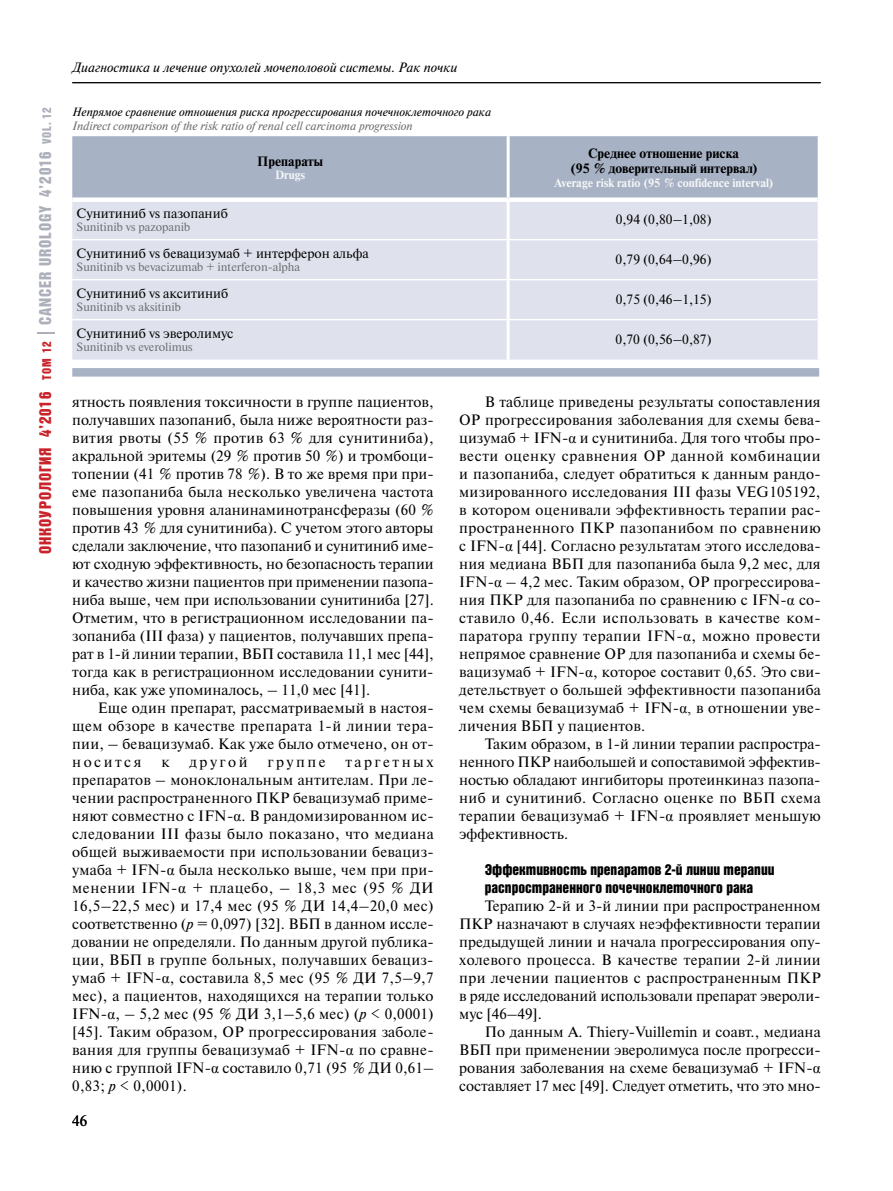
<style>
.page{position:relative;width:893px;height:1191px;background:#fff}
.page>*{position:absolute;margin:0;border:0;box-sizing:border-box;transform-origin:0 0}
.t1{font:16.5px "Bastion Kontrast Alt C";letter-spacing:.05em;color:#adb0ba}
.t2{font:15px/18px "Newton C";letter-spacing:.01em;color:#000;text-align:justify}
.t3{font:15px/18px "Bastion Kontrast Alt C";color:#000}
.t4{font:13.5px "Newton C";color:#000}
.t5{font:700 13.5px/15px "Newton C";color:#000;text-align:center}
.t6{font:italic 13.5px "Newton C";color:#000}
.t7{font:12px "Newton C";color:#6d6e71}
.t8{font:italic 12px "Newton C";color:#000}
.t9{font:italic 12px "Newton C";color:#6d6e71}
.t10{font:700 12px "Newton C";color:#f6f6f6}
.s1{color:#c9242b}
.s2{font-size:12.3px;color:#c9242b}
.s3{font-size:12.3px}
.s4{font-family:"Times New Roman"}
.s5{font-style:italic}
</style>
<div class="page">
<svg style="left:38px;top:332px;width:17px;height:1px"></svg>
<hr style="left:72px;top:82px;width:749px;height:1px;background:#000">
<svg style="left:72px;top:136px;width:747px;height:240px;fill:#a7b2c5"></svg>
<div style="left:72px;top:202px;width:746px;height:157px;background:#dfe1ec"></div>
<hr style="left:507px;top:202px;width:3px;height:37px;background:#fff">
<hr style="left:507px;top:240px;width:3px;height:39px;background:#fff">
<hr style="left:507px;top:280px;width:3px;height:39px;background:#fff">
<hr style="left:507px;top:320px;width:3px;height:39px;background:#fff">
<hr style="left:72px;top:239px;width:436px;height:1px;background:#fff">
<hr style="left:508px;top:239px;width:310px;height:1px;background:#fff">
<hr style="left:72px;top:279px;width:436px;height:1px;background:#fff">
<hr style="left:508px;top:279px;width:310px;height:1px;background:#fff">
<hr style="left:72px;top:319px;width:436px;height:1px;background:#fff">
<hr style="left:508px;top:319px;width:310px;height:1px;background:#fff">
<hr style="left:818px;top:200px;width:3px;height:40px;background:#fff">
<hr style="left:818px;top:240px;width:3px;height:40px;background:#fff">
<hr style="left:818px;top:280px;width:3px;height:40px;background:#fff">
<hr style="left:818px;top:320px;width:3px;height:39px;background:#fff">
<hr style="left:818px;top:136px;width:3px;height:64px;background:#fff">
<div style="left:508px;top:197px;width:310px;height:5px;background:#fff"></div>
<hr style="left:507px;top:136px;width:3px;height:61px;background:#fff">
<div style="left:72px;top:197px;width:436px;height:5px;background:#fff"></div>
<p class="t1" style="left:37px;top:554px;width:448px;rotate:-90deg"><span class="s1">ОНКОУРОЛОГИЯ 4’2016</span> <span class="s2">ТОМ 12</span> CANCER UROLOGY 4’2016 <span class="s3">VOL. 12</span></p>
<p class="t6" style="left:72px;top:60px;width:387px">Диагностика и лечение опухолей мочеполовой системы. Рак почки</p>
<p class="t8" style="left:72px;top:105px;width:420px">Непрямое сравнение отношения риска прогрессирования почечноклеточного рака</p>
<p class="t9" style="left:72px;top:120px;width:342px">Indirect comparison of the risk ratio of renal cell carcinoma progression</p>
<p class="t5" style="left:257px;top:154px;width:67px">Препараты</p>
<p class="t10" style="left:275px;top:169px;width:32px">Drugs</p>
<p class="t4" style="left:77px;top:206px;width:153px">Сунитиниб vs пазопаниб</p>
<p class="t7" style="left:77px;top:220px;width:115px">Sunitinib vs pazopanib</p>
<p class="t4" style="left:77px;top:246px;width:294px">Сунитиниб vs бевацизумаб + интерферон альфа</p>
<p class="t7" style="left:77px;top:260px;width:225px">Sunitinib vs bevacizumab + interferon-alpha</p>
<p class="t5" style="left:570px;top:146px;width:188px">Среднее отношение риска<br>(95 % доверительный интервал)</p>
<p class="t10" style="left:554px;top:176px;width:220px">Average risk ratio (95 % confidence interval)</p>
<p class="t4" style="left:616px;top:212px;width:98px">0,94 (0,80–1,08)</p>
<p class="t4" style="left:616px;top:252px;width:98px">0,79 (0,64–0,96)</p>
<p class="t4" style="left:77px;top:286px;width:153px">Сунитиниб vs акситиниб</p>
<p class="t7" style="left:77px;top:300px;width:106px">Sunitinib vs aksitinib</p>
<p class="t4" style="left:616px;top:292px;width:97px">0,75 (0,46–1,15)</p>
<p class="t4" style="left:77px;top:325px;width:158px">Сунитиниб vs эверолимус</p>
<p class="t7" style="left:77px;top:340px;width:118px">Sunitinib vs everolimus</p>
<p class="t4" style="left:616px;top:332px;width:98px">0,70 (0,56–0,87)</p>
<p class="t2" style="left:72px;top:393px;width:363px">ятность появления токсичности в группе пациентов, получавших пазопаниб, была ниже вероятности раз&shy;вития рвоты (55 % против 63 % для сунитиниба), акральной эритемы (29 % против 50 %) и тромбоци&shy;топении (41 % против 78 %). В то же время при при&shy;еме пазопаниба была несколько увеличена частота повышения уровня аланинаминотрансферазы (60 % против 43 % для сунитиниба). С учетом этого авторы сделали заключение, что пазопаниб и сунитиниб име&shy;ют сходную эффективность, но безопасность терапии и качество жизни пациентов при применении пазопа&shy;ниба выше, чем при использовании сунитиниба [27].<br>Отметим, что в регистрационном исследовании па&shy;зопаниба (III фаза) у пациентов, получавших препа&shy;рат в 1‑й линии терапии, ВБП составила 11,1 мес [44], тогда как в регистрационном исследовании сунити&shy;ниба, как уже упоминалось, – 11,0 мес [41].</p>
<p class="t2" style="left:72px;top:699px;width:363px;text-indent:26px">Еще один препарат, рассматриваемый в настоя&shy;щем обзоре в качестве препарата 1‑й линии тера&shy;пии, – бевацизумаб. Как уже было отмечено, он от&shy;носится</p>
<p class="t2" style="left:161px;top:753px;width:10px">к</p>
<p class="t2" style="left:189px;top:753px;width:60px">другой</p>
<p class="t2" style="left:267px;top:753px;width:60px">группе</p>
<p class="t2" style="left:72px;top:753px;width:363px;text-indent:273px">таргетных препаратов – моноклональным антителам. При ле&shy;чении распространенного ПКР бевацизумаб приме&shy;няют совместно с IFN-<span class="s4">α</span>. В рандомизированном ис&shy;следовании III фазы было показано, что медиана общей выживаемости при использовании бевациз&shy;умаба + IFN-<span class="s4">α</span> была несколько выше, чем при при&shy;менении IFN-<span class="s4">α</span> + плацебо, – 18,3 мес (95 % ДИ 16,5–22,5 мес) и 17,4 мес (95 % ДИ 14,4–20,0 мес) соответственно (<span class="s5">p</span> = 0,097) [32]. ВБП в данном иссле&shy;довании не определяли. По данным другой публика&shy;ции, ВБП в группе больных, получавших бевациз&shy;умаб + IFN-<span class="s4">α</span>, составила 8,5 мес (95 % ДИ 7,5–9,7 мес), а пациентов, находящихся на терапии только IFN-<span class="s4">α</span>, – 5,2 мес (95 % ДИ 3,1–5,6 мес) (<span class="s5">p</span> &lt; 0,0001) [45]. Таким образом, ОР прогрессирования заболе&shy;вания для группы бевацизумаб + IFN-<span class="s4">α</span> по сравне&shy;нию с группой IFN-<span class="s4">α</span> составило 0,71 (95 % ДИ 0,61– 0,83; <span class="s5">p</span> &lt; 0,0001).</p>
<p class="t2" style="left:72px;top:1112px;width:17px">46</p>
<p class="t2" style="left:459px;top:393px;width:363px;text-align:left;text-indent:26px">В таблице приведены результаты сопоставления ОР прогрессирования заболевания для схемы бева&shy;цизумаб + IFN-<span class="s4">α</span> и сунитиниба. Для того чтобы про&shy;вести оценку сравнения ОР данной комбинации и пазопаниба, следует обратиться к данным рандо&shy;мизированного исследования III фазы VEG105192, в котором оценивали эффективность терапии рас&shy;пространенного ПКР пазопанибом по сравнению с IFN-<span class="s4">α</span> [44]. Согласно результатам этого исследова&shy;ния медиана ВБП для пазопаниба была 9,2 мес, для IFN-<span class="s4">α</span> – 4,2 мес. Таким образом, ОР прогрессирова&shy;ния ПКР для пазопаниба по сравнению с IFN-<span class="s4">α</span> со&shy;ставило 0,46. Если использовать в качестве ком&shy;паратора группу терапии IFN-<span class="s4">α</span>, можно провести непрямое сравнение ОР для пазопаниба и схемы бе&shy;вацизумаб + IFN-<span class="s4">α</span>, которое составит 0,65. Это сви&shy;детельствует о большей эффективности пазопаниба чем схемы бевацизумаб + IFN-<span class="s4">α,</span> в отношении уве&shy;личения ВБП у пациентов.</p>
<p class="t2" style="left:459px;top:735px;width:363px;text-indent:26px">Таким образом, в 1‑й линии терапии распростра&shy;ненного ПКР наибольшей и сопоставимой эффектив&shy;ностью обладают ингибиторы протеинкиназ пазопа&shy;ниб и сунитиниб. Согласно оценке по ВБП схема терапии бевацизумаб + IFN-<span class="s4">α</span> проявляет меньшую эффективность.</p>
<p class="t3" style="left:485px;top:861px;width:291px">Эффективность препаратов 2‑й линии терапии распространенного почечноклеточного рака</p>
<p class="t2" style="left:459px;top:897px;width:363px;text-indent:26px">Терапию 2‑й и 3‑й линии при распространенном ПКР назначают в случаях неэффективности терапии предыдущей линии и начала прогрессирования опу&shy;холевого процесса. В качестве терапии 2‑й линии при лечении пациентов с распространенным ПКР в ряде исследований использовали препарат эвероли&shy;мус [46–49].</p>
<p class="t2" style="left:459px;top:1023px;width:363px;text-indent:26px">По данным A. Thiery-Vuillemin и соавт., медиана ВБП при применении эверолимуса после прогресси&shy;рования заболевания на схеме бевацизумаб + IFN-<span class="s4">α </span>составляет 17 мес [49]. Следует отметить, что это мно-</p>
</div>
